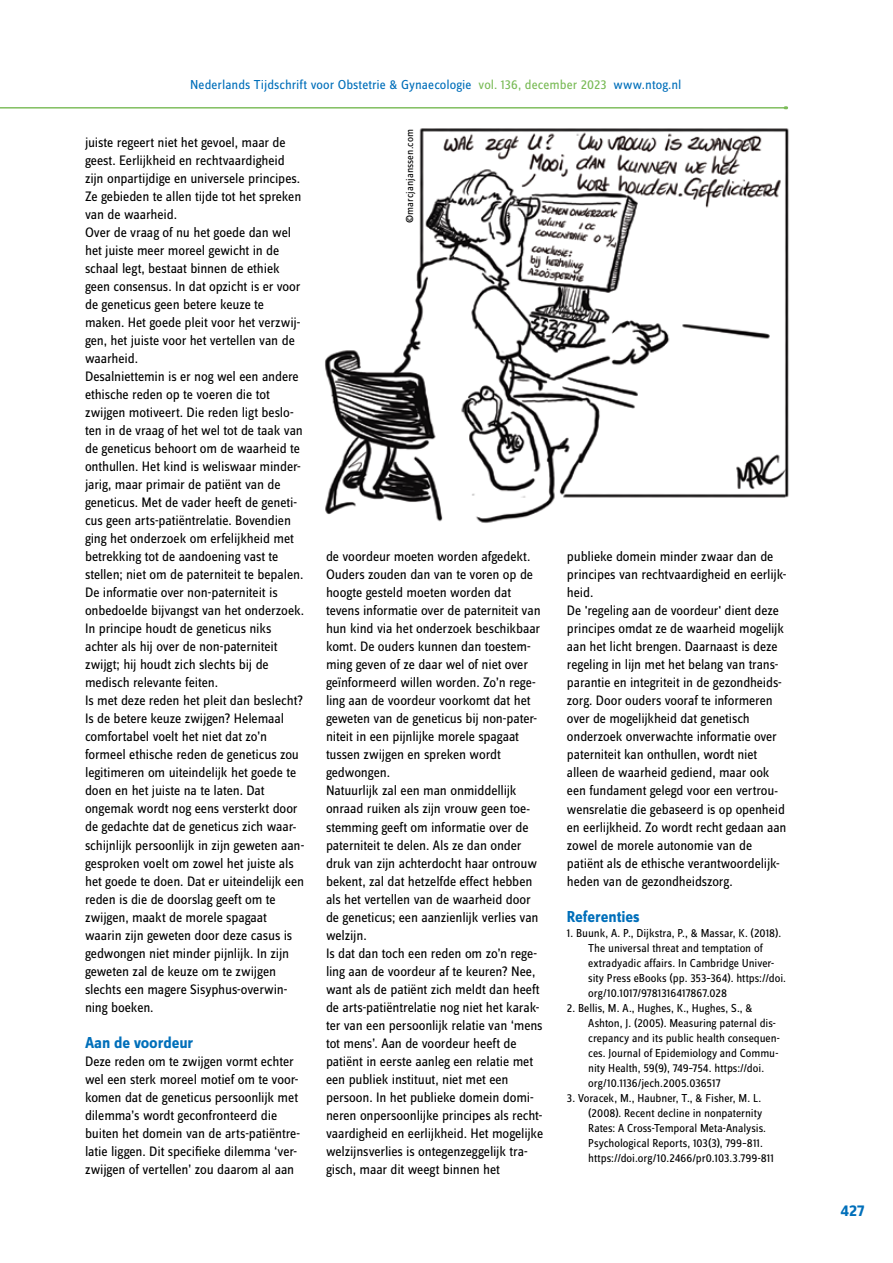
<style>
.page{position:relative;width:893px;height:1263px;background:#fff}
.page>*{position:absolute;margin:0;border:0;box-sizing:border-box;transform-origin:0 0}
.t1{font:700 16.5px "Zine Sans Dis";letter-spacing:-.005em;color:#006fba}
.t2{font:14.25px/18px "Zine Sans Dis";letter-spacing:-.01em;color:#000}
.t3{font:13.5px "Zine Sans Dis";letter-spacing:.005em;color:#006fba}
.t4{font:12px/15px "Zine Sans Dis";color:#000}
.t5{font:10.5px "Zine Sans Dis";letter-spacing:.005em;color:#000}
.s1{color:#7abb57}
</style>
<div class="page">
<hr style="left:0;top:107px;width:787px;height:1px;background:#7abb57">
<img style="left:325px;top:128px;width:464px;height:395px">
<p class="t3" style="left:190px;top:78px;width:493px">Nederlands Tijdschrift voor Obstetrie &amp; Gynaecologie <span class="s1">vol. 136, december 2023</span> www.ntog.nl</p>
<p class="t2" style="left:85px;top:134px;width:221px">juiste regeert niet het gevoel, maar de geest. Eerlijkheid en rechtvaardigheid zijn onpartijdige en universele principes.<br>Ze gebieden te allen tijde tot het spreken van de waarheid.<br>Over de vraag of nu het goede dan wel het juiste meer moreel gewicht in de schaal legt, bestaat binnen de ethiek geen consensus. In dat opzicht is er voor de geneticus geen betere keuze te maken. Het goede pleit voor het verzwij&shy;gen, het juiste voor het vertellen van de waarheid.<br>Desalniettemin is er nog wel een andere ethische reden op te voeren die tot zwijgen motiveert. Die reden ligt beslo&shy;ten in de vraag of het wel tot de taak van de geneticus behoort om de waarheid te onthullen. Het kind is weliswaar minder&shy;jarig, maar primair de patiënt van de geneticus. Met de vader heeft de geneti&shy;cus geen arts-patiëntrelatie. Bovendien ging het onderzoek om erfelijkheid met betrekking tot de aandoening vast te stellen; niet om de paterniteit te bepalen.<br>De informatie over non-paterniteit is onbedoelde bijvangst van het onderzoek.<br>In principe houdt de geneticus niks achter als hij over de non-paterniteit zwijgt; hij houdt zich slechts bij de medisch relevante feiten.<br>Is met deze reden het pleit dan beslecht?<br>Is de betere keuze zwijgen? Helemaal comfortabel voelt het niet dat zo’n formeel ethische reden de geneticus zou legitimeren om uiteindelijk het goede te doen en het juiste na te laten. Dat ongemak wordt nog eens versterkt door de gedachte dat de geneticus zich waar&shy;schijnlijk persoonlijk in zijn geweten aan&shy;gesproken voelt om zowel het juiste als het goede te doen. Dat er uiteindelijk een reden is die de doorslag geeft om te zwijgen, maakt de morele spagaat waarin zijn geweten door deze casus is gedwongen niet minder pijnlijk. In zijn geweten zal de keuze om te zwijgen slechts een magere Sisyphus-overwin&shy;ning boeken.</p>
<p class="t1" style="left:85px;top:1034px;width:110px">Aan de voordeur</p>
<p class="t2" style="left:85px;top:1052px;width:217px">Deze reden om te zwijgen vormt echter wel een sterk moreel motief om te voor&shy;komen dat de geneticus persoonlijk met dilemma’s wordt geconfronteerd die buiten het domein van de arts-patiëntre&shy;latie liggen. Dit specifieke dilemma ‘ver&shy;zwijgen of vertellen’ zou daarom al aan</p>
<p class="t5" style="left:405px;top:223px;width:95px;rotate:-90deg">©marcjanjanssen.com</p>
<p class="t2" style="left:326px;top:548px;width:219px">de voordeur moeten worden afgedekt.<br>Ouders zouden dan van te voren op de hoogte gesteld moeten worden dat tevens informatie over de paterniteit van hun kind via het onderzoek beschikbaar komt. De ouders kunnen dan toestem&shy;ming geven of ze daar wel of niet over geïnformeerd willen worden. Zo’n rege&shy;ling aan de voordeur voorkomt dat het geweten van de geneticus bij non-pater&shy;niteit in een pijnlijke morele spagaat tussen zwijgen en spreken wordt gedwongen.<br>Natuurlijk zal een man onmiddellijk onraad ruiken als zijn vrouw geen toe&shy;stemming geeft om informatie over de paterniteit te delen. Als ze dan onder druk van zijn achterdocht haar ontrouw bekent, zal dat hetzelfde effect hebben als het vertellen van de waarheid door de geneticus; een aanzienlijk verlies van welzijn.<br>Is dat dan toch een reden om zo’n rege&shy;ling aan de voordeur af te keuren? Nee, want als de patiënt zich meldt dan heeft de arts-patiëntrelatie nog niet het karak&shy;ter van een persoonlijk relatie van ‘mens tot mens’. Aan de voordeur heeft de patiënt in eerste aanleg een relatie met een publiek instituut, niet met een persoon. In het publieke domein domi&shy;neren onpersoonlijke principes als recht&shy;vaardigheid en eerlijkheid. Het mogelijke welzijnsverlies is ontegenzeggelijk tra&shy;gisch, maar dit weegt binnen het</p>
<p class="t2" style="left:567px;top:548px;width:221px">publieke domein minder zwaar dan de principes van rechtvaardigheid en eerlijk&shy;heid.<br>De 'regeling aan de voordeur' dient deze principes omdat ze de waarheid mogelijk aan het licht brengen. Daarnaast is deze regeling in lijn met het belang van trans&shy;parantie en integriteit in de gezondheids&shy;zorg. Door ouders vooraf te informeren over de mogelijkheid dat genetisch onderzoek onverwachte informatie over paterniteit kan onthullen, wordt niet alleen de waarheid gediend, maar ook een fundament gelegd voor een vertrou&shy;wensrelatie die gebaseerd is op openheid en eerlijkheid. Zo wordt recht gedaan aan zowel de morele autonomie van de patiënt als de ethische verantwoordelijk&shy;heden van de gezondheidszorg.</p>
<p class="t1" style="left:567px;top:908px;width:74px">Referenties</p>
<p class="t4" style="left:588px;top:925px;width:199px;text-indent:-21px">1. Buunk, A. P., Dijkstra, P., &amp; Massar, K. (2018).<br>The universal threat and temptation of extradyadic affairs. In Cambridge Univer&shy;sity Press eBooks (pp. 353–364). https://doi. org/10.1017/9781316417867.028</p>
<p class="t4" style="left:588px;top:1000px;width:193px;text-indent:-21px">2. Bellis, M. A., Hughes, K., Hughes, S., &amp; Ashton, J. (2005). Measuring paternal dis&shy;crepancy and its public health consequen&shy;ces. Journal of Epidemiology and Commu&shy;nity Health, 59(9), 749–754. https://doi. org/10.1136/jech.2005.036517</p>
<p class="t4" style="left:588px;top:1090px;width:187px;text-indent:-21px">3. Voracek, M., Haubner, T., &amp; Fisher, M. L. (2008). Recent decline in nonpaternity Rates: A Cross-Temporal Meta-Analysis.<br>Psychological Reports, 103(3), 799–811. https://doi.org/10.2466/pr0.103.3.799-811</p>
<p class="t1" style="left:841px;top:1202px;width:25px">427</p>
</div>
